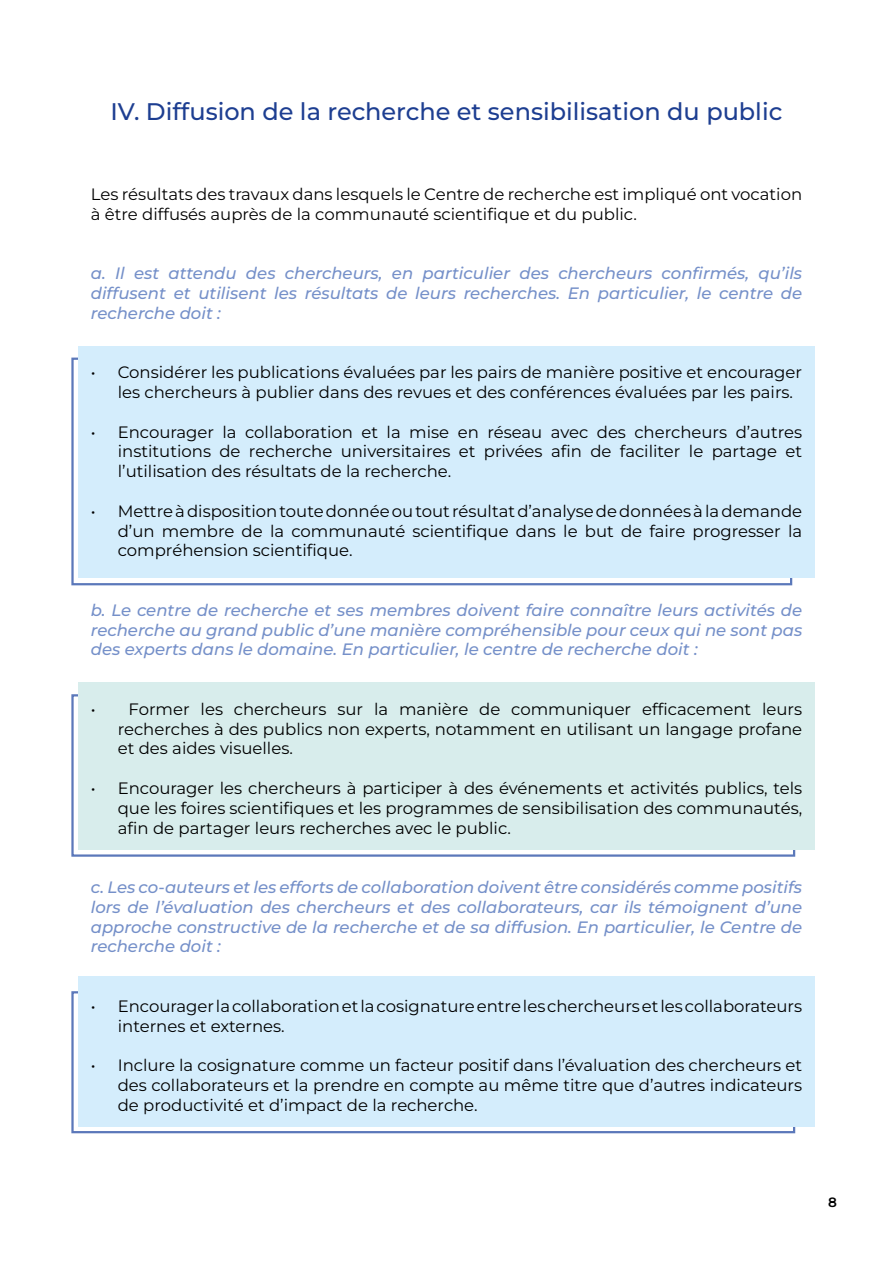
<style>
.page{position:relative;width:893px;height:1263px;background:#fff}
.page>*{position:absolute;margin:0;border:0;box-sizing:border-box;transform-origin:0 0}
.t1{font:100 24px "Montserrat";color:#1d3e91}
.t2{font:100 16.5px/19.8px "Montserrat";color:#000;text-align:justify}
.t3{font:italic 100 16.5px/19.8px "Montserrat";color:#7590c9;text-align:justify}
.t4{font:100 13.5px "Montserrat";color:#000}
</style>
<div class="page">
<div style="left:71px;top:991px;width:724px;height:142px;border:2px solid #5b78ba"></div>
<div style="left:71px;top:694px;width:724px;height:163px;border:2px solid #5b78ba"></div>
<div style="left:78px;top:976px;width:737px;height:151px;background:#d4edfc"></div>
<div style="left:78px;top:682px;width:737px;height:168px;background:#d8edec"></div>
<div style="left:78px;top:347px;width:737px;height:231px;background:#d4edfc"></div>
<h1 class="t1" style="left:111px;top:97px;width:673px">IV. Diffusion de la recherche et sensibilisation du public</h1>
<p class="t2" style="left:91px;top:184px;width:713px">Les résultats des travaux dans lesquels le Centre de recherche est impliqué ont vocation à être diffusés auprès de la communauté scientifique et du public.</p>
<p class="t3" style="left:91px;top:263px;width:713px">a. Il est attendu des chercheurs, en particulier des chercheurs confirmés, qu’ils diffusent et utilisent les résultats de leurs recherches. En particulier, le centre de recherche doit :</p>
<p class="t2" style="left:118px;top:362px;width:686px;text-indent:-27px">• Considérer les publications évaluées par les pairs de manière positive et encourager les chercheurs à publier dans des revues et des conférences évaluées par les pairs.</p>
<p class="t2" style="left:118px;top:422px;width:686px;text-indent:-27px">• Encourager la collaboration et la mise en réseau avec des chercheurs d’autres institutions de recherche universitaires et privées afin de faciliter le partage et l’utilisation des résultats de la recherche.</p>
<p class="t2" style="left:118px;top:501px;width:686px;text-indent:-27px">• Mettre à disposition toute donnée ou tout résultat d’analyse de données à la demande d’un membre de la communauté scientifique dans le but de faire progresser la compréhension scientifique.</p>
<p class="t3" style="left:91px;top:600px;width:713px">b. Le centre de recherche et ses membres doivent faire connaître leurs activités de recherche au grand public d’une manière compréhensible pour ceux qui ne sont pas des experts dans le domaine. En particulier, le centre de recherche doit :</p>
<p class="t2" style="left:118px;top:699px;width:686px;text-indent:-27px">• Former les chercheurs sur la manière de communiquer efficacement leurs recherches à des publics non experts, notamment en utilisant un langage profane et des aides visuelles.</p>
<p class="t2" style="left:118px;top:778px;width:686px;text-indent:-27px">• Encourager les chercheurs à participer à des événements et activités publics, tels que les foires scientifiques et les programmes de sensibilisation des communautés, afin de partager leurs recherches avec le public.</p>
<p class="t3" style="left:91px;top:877px;width:713px">c. Les co-auteurs et les efforts de collaboration doivent être considérés comme positifs lors de l’évaluation des chercheurs et des collaborateurs, car ils témoignent d’une approche constructive de la recherche et de sa diffusion. En particulier, le Centre de recherche doit :</p>
<p class="t2" style="left:118px;top:996px;width:686px;text-indent:-27px">• Encourager la collaboration et la cosignature entre les chercheurs et les collaborateurs internes et externes.</p>
<p class="t2" style="left:118px;top:1055px;width:686px;text-indent:-27px">• Inclure la cosignature comme un facteur positif dans l’évaluation des chercheurs et des collaborateurs et la prendre en compte au même titre que d’autres indicateurs de productivité et d’impact de la recherche.</p>
<p class="t4" style="left:828px;top:1194px;width:10px">8</p>
</div>
